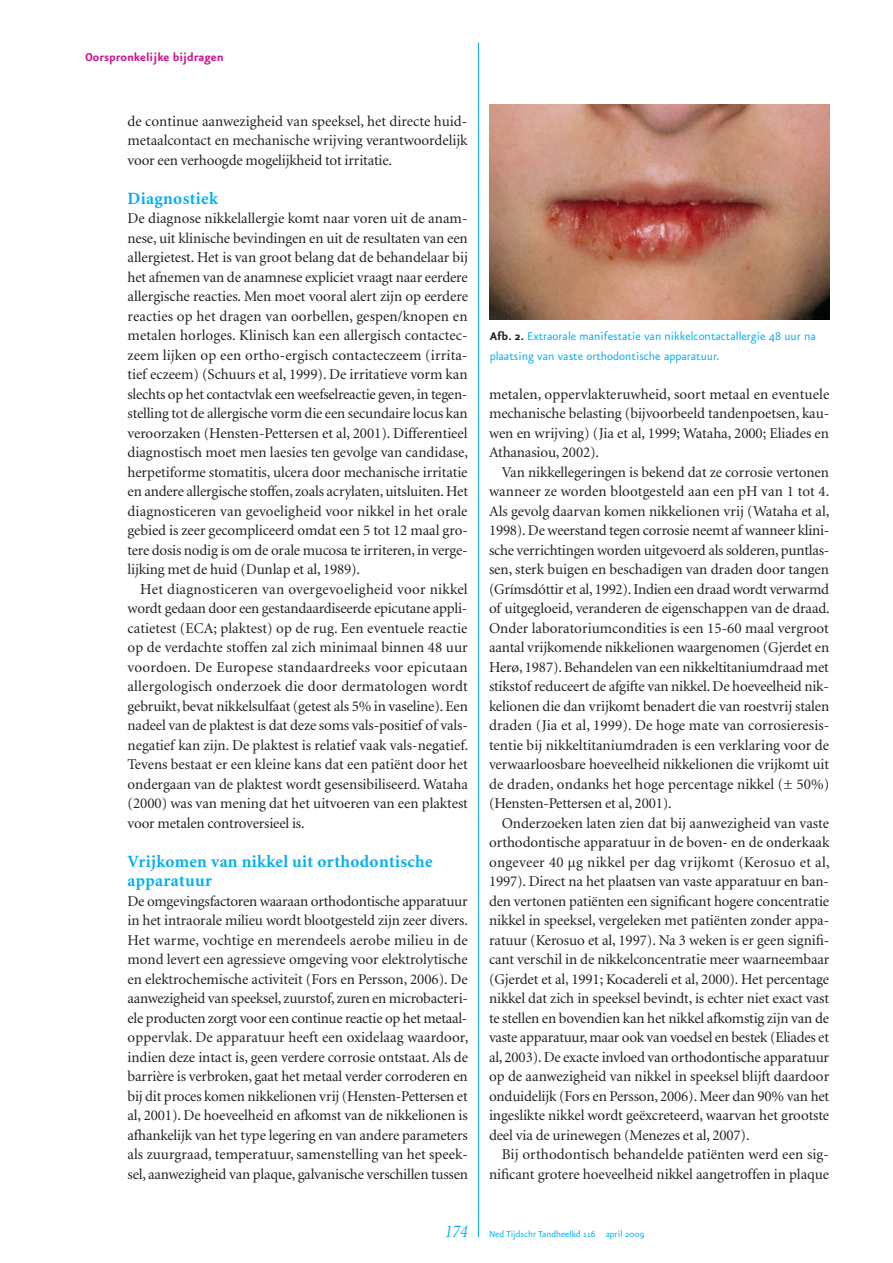
<style>
.page{position:relative;width:893px;height:1263px;background:#fff}
.page>*{position:absolute;margin:0;border:0;box-sizing:border-box;transform-origin:0 0}
.t1{font:700 17.25px/19.5px "Minion";letter-spacing:.02em;color:#00aeef}
.t2{font:15px/19.5px "Minion";letter-spacing:-.01em;color:#231f20;text-align:justify}
.t3{font:13.5px/19.5px "Eureka Sans";color:#00aeef}
.t4{font:700 13.5px "Eureka Sans";color:#cf118c}
.t5{font:10.5px "Eureka Sans";color:#00aeef}
.s1{font-weight:700;color:#231f20}
.s2{font-family:"Minion";font-style:italic;font-size:18px}
</style>
<div class="page">
<hr style="left:478px;top:43px;width:1px;height:1194px;background:#00aeef">
<img style="left:489px;top:104px;width:340px;height:216px">
<p class="t4" style="left:85px;top:52px;width:140px">Oorspronkelijke bijdragen</p>
<p class="t2" style="left:128px;top:113px;width:341px">de continue aanwezigheid van speeksel, het directe huid&shy;metaalcontact en mechanische wrijving verantwoordelijk voor een verhoogde mogelijkheid tot irritatie.</p>
<p class="t1" style="left:128px;top:190px;width:92px">Diagnostiek</p>
<p class="t2" style="left:128px;top:210px;width:342px">De diagnose nikkelallergie komt naar voren uit de anam&shy;nese, uit klinische bevindingen en uit de resultaten van een allergietest. Het is van groot belang dat de behandelaar bij het afnemen van de anamnese expliciet vraagt naar eerdere allergische reacties. Men moet vooral alert zijn op eerdere reacties op het dragen van oorbellen, gespen/knopen en metalen horloges. Klinisch kan een allergisch contactec&shy;zeem lijken op een ortho-ergisch contacteczeem (irrita&shy;tief eczeem) (Schuurs et al, 1999). De irritatieve vorm kan slechts op het contactvlak een weefselreactie geven, in tegen&shy;stelling tot de allergische vorm die een secundaire locus kan veroorzaken (Hensten-Pettersen et al, 2001). Differentieel diagnostisch moet men laesies ten gevolge van candidase, herpetiforme stomatitis, ulcera door mechanische irritatie en andere allergische stoffen, zoals acrylaten, uitsluiten. Het diagnosticeren van gevoeligheid voor nikkel in het orale gebied is zeer gecompliceerd omdat een 5 tot 12 maal gro&shy;tere dosis nodig is om de orale mucosa te irriteren, in verge&shy;lijking met de huid (Dunlap et al, 1989).</p>
<p class="t2" style="left:128px;top:581px;width:342px;text-indent:13px">Het diagnosticeren van overgevoeligheid voor nikkel wordt gedaan door een gestandaardiseerde epicutane appli&shy;catietest (ECA; plaktest) op de rug. Een eventuele reactie op de verdachte stoffen zal zich minimaal binnen 48 uur voordoen. De Europese standaardreeks voor epicutaan allergologisch onderzoek die door dermatologen wordt gebruikt, bevat nikkelsulfaat (getest als 5% in vaseline). Een nadeel van de plaktest is dat deze soms vals-positief of vals&shy;negatief kan zijn. De plaktest is relatief vaak vals-negatief.<br>Tevens bestaat er een kleine kans dat een patiënt door het ondergaan van de plaktest wordt gesensibiliseerd. Wataha (2000) was van mening dat het uitvoeren van een plaktest voor metalen controversieel is.</p>
<p class="t1" style="left:128px;top:853px;width:306px">Vrijkomen van nikkel uit orthodontische apparatuur</p>
<p class="t2" style="left:128px;top:892px;width:342px">De omgevingsfactoren waaraan orthodontische apparatuur in het intraorale milieu wordt blootgesteld zijn zeer divers.<br>Het warme, vochtige en merendeels aerobe milieu in de mond levert een agressieve omgeving voor elektrolytische en elektrochemische activiteit (Fors en Persson, 2006). De aanwezigheid van speeksel, zuurstof, zuren en microbacteri&shy;ele producten zorgt voor een continue reactie op het metaal&shy;oppervlak. De apparatuur heeft een oxidelaag waardoor, indien deze intact is, geen verdere corrosie ontstaat. Als de barrière is verbroken, gaat het metaal verder corroderen en bij dit proces komen nikkelionen vrij (Hensten-Pettersen et al, 2001). De hoeveelheid en afkomst van de nikkelionen is afhankelijk van het type legering en van andere parameters als zuurgraad, temperatuur, samenstelling van het speek&shy;sel, aanwezigheid van plaque, galvanische verschillen tussen</p>
<p class="t3" style="left:489px;top:328px;width:327px"><span class="s1">Afb. 2.</span> Extraorale manifestatie van nikkelcontactallergie 48 uur na plaatsing van vaste orthodontische apparatuur.</p>
<p class="t2" style="left:489px;top:386px;width:342px">metalen, oppervlakteruwheid, soort metaal en eventuele mechanische belasting (bijvoorbeeld tandenpoetsen, kau&shy;wen en wrijving) (Jia et al, 1999; Wataha, 2000; Eliades en Athanasiou, 2002).</p>
<p class="t2" style="left:489px;top:464px;width:342px;text-indent:13px">Van nikkellegeringen is bekend dat ze corrosie vertonen wanneer ze worden blootgesteld aan een pH van 1 tot 4.<br>Als gevolg daarvan komen nikkelionen vrij (Wataha et al, 1998). De weerstand tegen corrosie neemt af wanneer klini&shy;sche verrichtingen worden uitgevoerd als solderen, puntlas&shy;sen, sterk buigen en beschadigen van draden door tangen (Grímsdóttir et al, 1992). Indien een draad wordt verwarmd of uitgegloeid, veranderen de eigenschappen van de draad.<br>Onder laboratoriumcondities is een 15-60 maal vergroot aantal vrijkomende nikkelionen waargenomen (Gjerdet en Herø, 1987). Behandelen van een nikkeltitaniumdraad met stikstof reduceert de afgifte van nikkel. De hoeveelheid nik&shy;kelionen die dan vrijkomt benadert die van roestvrij stalen draden (Jia et al, 1999). De hoge mate van corrosieresis&shy;tentie bij nikkeltitaniumdraden is een verklaring voor de verwaarloosbare hoeveelheid nikkelionen die vrijkomt uit de draden, ondanks het hoge percentage nikkel (± 50%) (Hensten-Pettersen et al, 2001).</p>
<p class="t2" style="left:489px;top:814px;width:342px;text-indent:13px">Onderzoeken laten zien dat bij aanwezigheid van vaste orthodontische apparatuur in de boven- en de onderkaak ongeveer 40 µg nikkel per dag vrijkomt (Kerosuo et al, 1997). Direct na het plaatsen van vaste apparatuur en ban&shy;den vertonen patiënten een significant hogere concentratie nikkel in speeksel, vergeleken met patiënten zonder appa&shy;ratuur (Kerosuo et al, 1997). Na 3 weken is er geen signifi&shy;cant verschil in de nikkelconcentratie meer waarneembaar (Gjerdet et al, 1991; Kocadereli et al, 2000). Het percentage nikkel dat zich in speeksel bevindt, is echter niet exact vast te stellen en bovendien kan het nikkel afkomstig zijn van de vaste apparatuur, maar ook van voedsel en bestek (Eliades et al, 2003). De exacte invloed van orthodontische apparatuur op de aanwezigheid van nikkel in speeksel blijft daardoor onduidelijk (Fors en Persson, 2006). Meer dan 90% van het ingeslikte nikkel wordt geëxcreteerd, waarvan het grootste deel via de urinewegen (Menezes et al, 2007).</p>
<p class="t2" style="left:489px;top:1146px;width:341px;text-align:right">Bij orthodontisch behandelde patiënten werd een sig&shy;nificant grotere hoeveelheid nikkel aangetroffen in plaque</p>
<p class="t5" style="left:445px;top:1230px;width:201px"><span class="s2">174</span> Ned Tijdschr Tandheelkd 116 april 2009</p>
</div>
